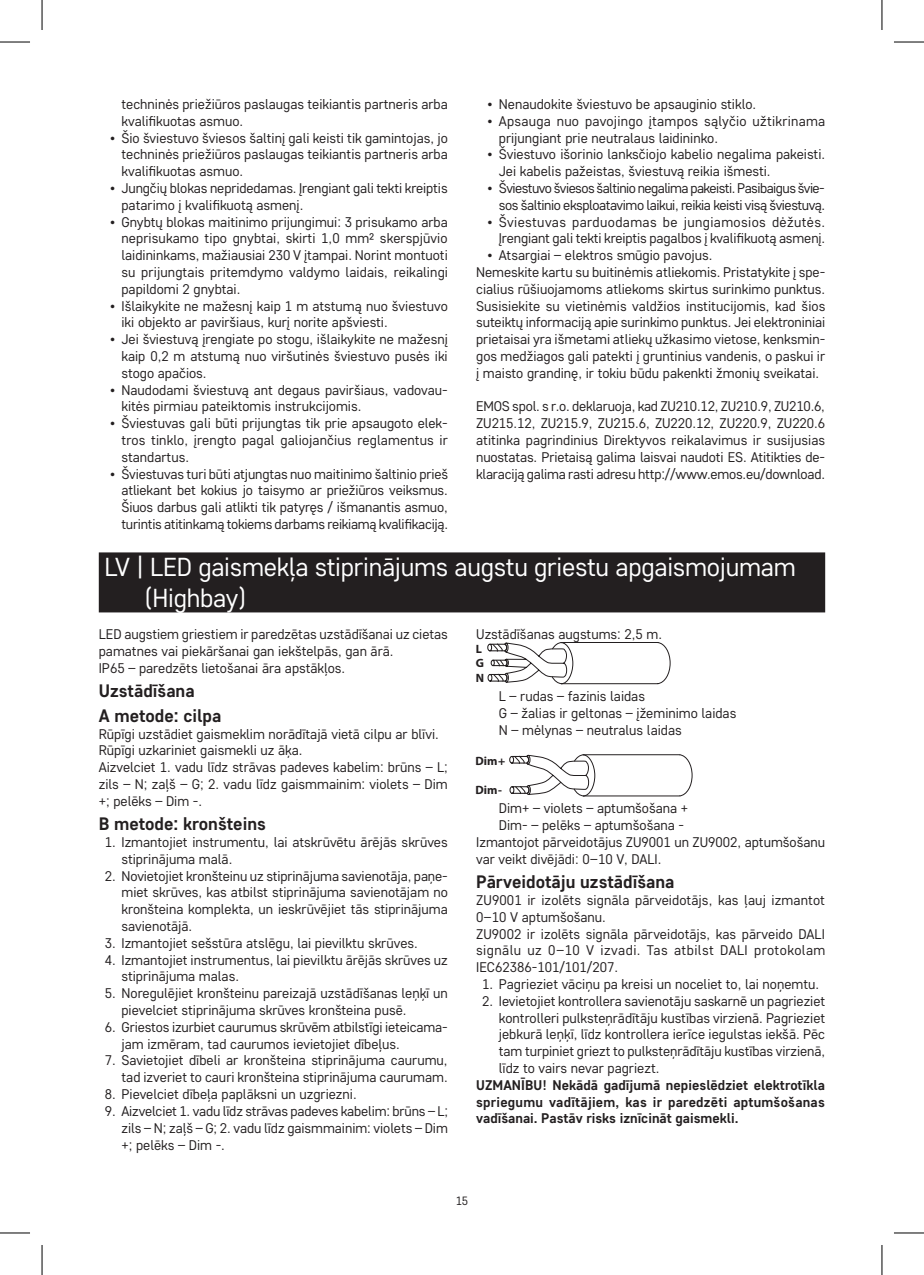
<style>
.page{position:relative;width:924px;height:1275px;background:#fff}
.page>*{position:absolute;margin:0;border:0;box-sizing:border-box;transform-origin:0 0}
.t1{font:26px/31.2px "Core Sans D35";letter-spacing:-.01em;color:#fff}
.t2{font:700 18px/24.4px "Core Sans D55";color:#231f20}
.t3{font:14px/16.8px "Core Sans D35";color:#231f20}
.t4{font:700 14px/16.8px "Core Sans D55";color:#231f20;text-align:justify}
.t5{font:14px/16.8px "Core Sans D35";letter-spacing:-.035em;color:#231f20;text-align:right}
.t6{font:700 12px/14.4px "Myriad Pro";color:#231f20}
.t7{font:12px "Core Sans D35";color:#231f20}
</style>
<div class="page">
<div style="left:99px;top:552px;width:725px;height:60px;background:#231f20"></div>
<svg style="left:487px;top:642px;width:183px;height:42px"></svg>
<svg style="left:509px;top:754px;width:183px;height:43px"></svg>
<hr style="left:0;top:42px;width:30px;height:1px;background:#000">
<hr style="left:893px;top:42px;width:30px;height:1px;background:#000">
<hr style="left:0;top:1232px;width:30px;height:1px;background:#000">
<hr style="left:893px;top:1232px;width:30px;height:1px;background:#000">
<hr style="left:42px;top:0;width:1px;height:30px;background:#000">
<hr style="left:42px;top:1245px;width:1px;height:30px;background:#000">
<hr style="left:881px;top:0;width:1px;height:30px;background:#000">
<hr style="left:881px;top:1245px;width:1px;height:30px;background:#000">
<p class="t3" style="left:121px;top:95px;width:327px">techninės priežiūros paslaugas teikiantis partneris arba kvalifikuotas asmuo.</p>
<p class="t3" style="left:121px;top:129px;width:327px;text-align:justify;text-indent:-11px">• Šio šviestuvo šviesos šaltinį gali keisti tik gamintojas, jo techninės priežiūros paslaugas teikiantis partneris arba kvalifikuotas asmuo.</p>
<p class="t3" style="left:121px;top:179px;width:327px;text-indent:-11px">• Jungčių blokas nepridedamas. Įrengiant gali tekti kreiptis patarimo į kvalifikuotą asmenį.</p>
<p class="t3" style="left:121px;top:213px;width:328px;text-align:justify;text-indent:-11px">• Gnybtų blokas maitinimo prijungimui: 3 prisukamo arba neprisukamo tipo gnybtai, skirti 1,0 mm² skerspjūvio laidininkams, mažiausiai 230 V įtampai. Norint montuoti su prijungtais pritemdymo valdymo laidais, reikalingi papildomi 2 gnybtai.</p>
<p class="t3" style="left:121px;top:297px;width:328px;text-indent:-11px">• Išlaikykite ne mažesnį kaip 1 m atstumą nuo šviestuvo iki objekto ar paviršiaus, kurį norite apšviesti.</p>
<p class="t3" style="left:121px;top:330px;width:328px;text-align:justify;text-indent:-11px">• Jei šviestuvą įrengiate po stogu, išlaikykite ne mažesnį kaip 0,2 m atstumą nuo viršutinės šviestuvo pusės iki stogo apačios.</p>
<p class="t3" style="left:121px;top:381px;width:327px;text-indent:-11px">• Naudodami šviestuvą ant degaus paviršiaus, vadovau&shy;kitės pirmiau pateiktomis instrukcijomis.</p>
<p class="t3" style="left:121px;top:414px;width:328px;text-align:justify;text-indent:-11px">• Šviestuvas gali būti prijungtas tik prie apsaugoto elek&shy;tros tinklo, įrengto pagal galiojančius reglamentus ir standartus.</p>
<p class="t3" style="left:121px;top:465px;width:328px;text-align:justify;text-indent:-11px">• Šviestuvas turi būti atjungtas nuo maitinimo šaltinio prieš atliekant bet kokius jo taisymo ar priežiūros veiksmus.<br>Šiuos darbus gali atlikti tik patyręs / išmanantis asmuo, turintis atitinkamą tokiems darbams reikiamą kvalifikaciją.</p>
<p class="t3" style="left:487px;top:95px;width:270px">• Nenaudokite šviestuvo be apsauginio stiklo.</p>
<p class="t3" style="left:498px;top:112px;width:327px;text-indent:-11px">• Apsauga nuo pavojingo įtampos sąlyčio užtikrinama prijungiant prie neutralaus laidininko.</p>
<p class="t3" style="left:498px;top:146px;width:327px;text-indent:-11px">• Šviestuvo išorinio lanksčiojo kabelio negalima pakeisti.<br>Jei kabelis pažeistas, šviestuvą reikia išmesti.</p>
<p class="t5" style="left:487px;top:179px;width:339px">• Šviestuvo šviesos šaltinio negalima pakeisti. Pasibaigus švie&shy;sos šaltinio eksploatavimo laikui, reikia keisti visą šviestuvą.</p>
<p class="t3" style="left:487px;top:213px;width:339px;text-align:right">• Šviestuvas parduodamas be jungiamosios dėžutės.<br>Įrengiant gali tekti kreiptis pagalbos į kvalifikuotą asmenį.</p>
<p class="t3" style="left:476px;top:246px;width:350px;text-indent:11px">• Atsargiai – elektros smūgio pavojus.<br>Nemeskite kartu su buitinėmis atliekomis. Pristatykite į spe&shy;cialius rūšiuojamoms atliekoms skirtus surinkimo punktus.<br>Susisiekite su vietinėmis valdžios institucijomis, kad šios suteiktų informaciją apie surinkimo punktus. Jei elektroniniai prietaisai yra išmetami atliekų užkasimo vietose, kenksmin&shy;gos medžiagos gali patekti į gruntinius vandenis, o paskui ir į maisto grandinę, ir tokiu būdu pakenkti žmonių sveikatai.</p>
<p class="t3" style="left:476px;top:398px;width:350px;text-align:justify">EMOS spol. s r.o. deklaruoja, kad ZU210.12, ZU210.9, ZU210.6, ZU215.12, ZU215.9, ZU215.6, ZU220.12, ZU220.9, ZU220.6 atitinka pagrindinius Direktyvos reikalavimus ir susijusias nuostatas. Prietaisą galima laisvai naudoti ES. Atitikties de&shy;klaraciją galima rasti adresu http://www.emos.eu/download.</p>
<h1 class="t1" style="left:144px;top:550px;width:652px;text-indent:-40px">LV | LED gaismekļa stiprinājums augstu griestu apgaismojumam (Highbay)</h1>
<p class="t3" style="left:99px;top:625px;width:350px">LED augstiem griestiem ir paredzētas uzstādīšanai uz cietas pamatnes vai piekāršanai gan iekštelpās, gan ārā.<br>IP65 – paredzēts lietošanai āra apstākļos.</p>
<p class="t2" style="left:99px;top:678px;width:124px">Uzstādīšana<br>A metode: cilpa</p>
<p class="t3" style="left:99px;top:725px;width:350px">Rūpīgi uzstādiet gaismeklim norādītajā vietā cilpu ar blīvi.<br>Rūpīgi uzkariniet gaismekli uz āķa.<br>Aizvelciet 1. vadu līdz strāvas padeves kabelim: brūns – L; zils – N; zaļš – G; 2. vadu līdz gaismmainim: violets – Dim +; pelēks – Dim -.</p>
<p class="t2" style="left:99px;top:811px;width:168px">B metode: kronšteins</p>
<p class="t3" style="left:121px;top:833px;width:327px;text-indent:-17px">1. Izmantojiet instrumentu, lai atskrūvētu ārējās skrūves stiprinājuma malā.</p>
<p class="t3" style="left:121px;top:867px;width:328px;text-align:justify;text-indent:-17px">2. Novietojiet kronšteinu uz stiprinājuma savienotāja, paņe&shy;miet skrūves, kas atbilst stiprinājuma savienotājam no kronšteina komplekta, un ieskrūvējiet tās stiprinājuma savienotājā.</p>
<p class="t3" style="left:105px;top:934px;width:314px">3. Izmantojiet sešstūra atslēgu, lai pievilktu skrūves.</p>
<p class="t3" style="left:121px;top:951px;width:328px;text-indent:-17px">4. Izmantojiet instrumentus, lai pievilktu ārējās skrūves uz stiprinājuma malas.</p>
<p class="t3" style="left:121px;top:984px;width:328px;text-indent:-17px">5. Noregulējiet kronšteinu pareizajā uzstādīšanas leņķī un pievelciet stiprinājuma skrūves kronšteina pusē.</p>
<p class="t3" style="left:121px;top:1018px;width:327px;text-indent:-17px">6. Griestos izurbiet caurumus skrūvēm atbilstīgi ieteicama&shy;jam izmēram, tad caurumos ievietojiet dībeļus.</p>
<p class="t3" style="left:105px;top:1051px;width:344px;text-align:right">7. Savietojiet dībeli ar kronšteina stiprinājuma caurumu, tad izveriet to cauri kronšteina stiprinājuma caurumam.</p>
<p class="t3" style="left:105px;top:1085px;width:253px">8. Pievelciet dībeļa paplāksni un uzgriezni.</p>
<p class="t3" style="left:121px;top:1102px;width:328px;text-align:justify;text-indent:-17px">9. Aizvelciet 1. vadu līdz strāvas padeves kabelim: brūns – L; zils – N; zaļš – G; 2. vadu līdz gaismmainim: violets – Dim +; pelēks – Dim -.</p>
<p class="t3" style="left:476px;top:625px;width:187px">Uzstādīšanas augstums: 2,5 m.</p>
<p class="t6" style="left:475px;top:641px;width:10px">L<br>G<br>N</p>
<p class="t3" style="left:498px;top:687px;width:239px">L – rudas – fazinis laidas<br>G – žalias ir geltonas – įžeminimo laidas<br>N – mėlynas – neutralus laidas</p>
<p class="t6" style="left:475px;top:753px;width:31px">Dim +</p>
<p class="t6" style="left:475px;top:782px;width:28px">Dim -</p>
<p class="t3" style="left:498px;top:799px;width:191px">Dim+ – violets – aptumšošana +</p>
<p class="t3" style="left:498px;top:816px;width:187px">Dim- – pelēks – aptumšošana -</p>
<p class="t3" style="left:476px;top:833px;width:350px">Izmantojot pārveidotājus ZU9001 un ZU9002, aptumšošanu</p>
<p class="t3" style="left:476px;top:850px;width:187px">var veikt divējādi: 0‒10 V, DALI.</p>
<p class="t2" style="left:476px;top:869px;width:200px">Pārveidotāju uzstādīšana</p>
<p class="t3" style="left:476px;top:891px;width:350px">ZU9001 ir izolēts signāla pārveidotājs, kas ļauj izmantot 0‒10 V aptumšošanu.<br>ZU9002 ir izolēts signāla pārveidotājs, kas pārveido DALI signālu uz 0‒10 V izvadi. Tas atbilst DALI protokolam IEC62386-101/101/207.</p>
<p class="t3" style="left:482px;top:975px;width:338px">1. Pagrieziet vāciņu pa kreisi un noceliet to, lai noņemtu.</p>
<p class="t3" style="left:498px;top:992px;width:328px;text-align:justify;text-indent:-17px">2. Ievietojiet kontrollera savienotāju saskarnē un pagrieziet kontrolleri pulksteņrādītāju kustības virzienā. Pagrieziet jebkurā leņķī, līdz kontrollera ierīce iegulstas iekšā. Pēc tam turpiniet griezt to pulksteņrādītāju kustības virzienā, līdz to vairs nevar pagriezt.</p>
<p class="t4" style="left:476px;top:1076px;width:350px">UZMANĪBU! Nekādā gadījumā nepieslēdziet elektrotīkla spriegumu vadītājiem, kas ir paredzēti aptumšošanas vadīšanai. Pastāv risks iznīcināt gaismekli.</p>
<p class="t7" style="left:455px;top:1192px;width:14px">15</p>
</div>
